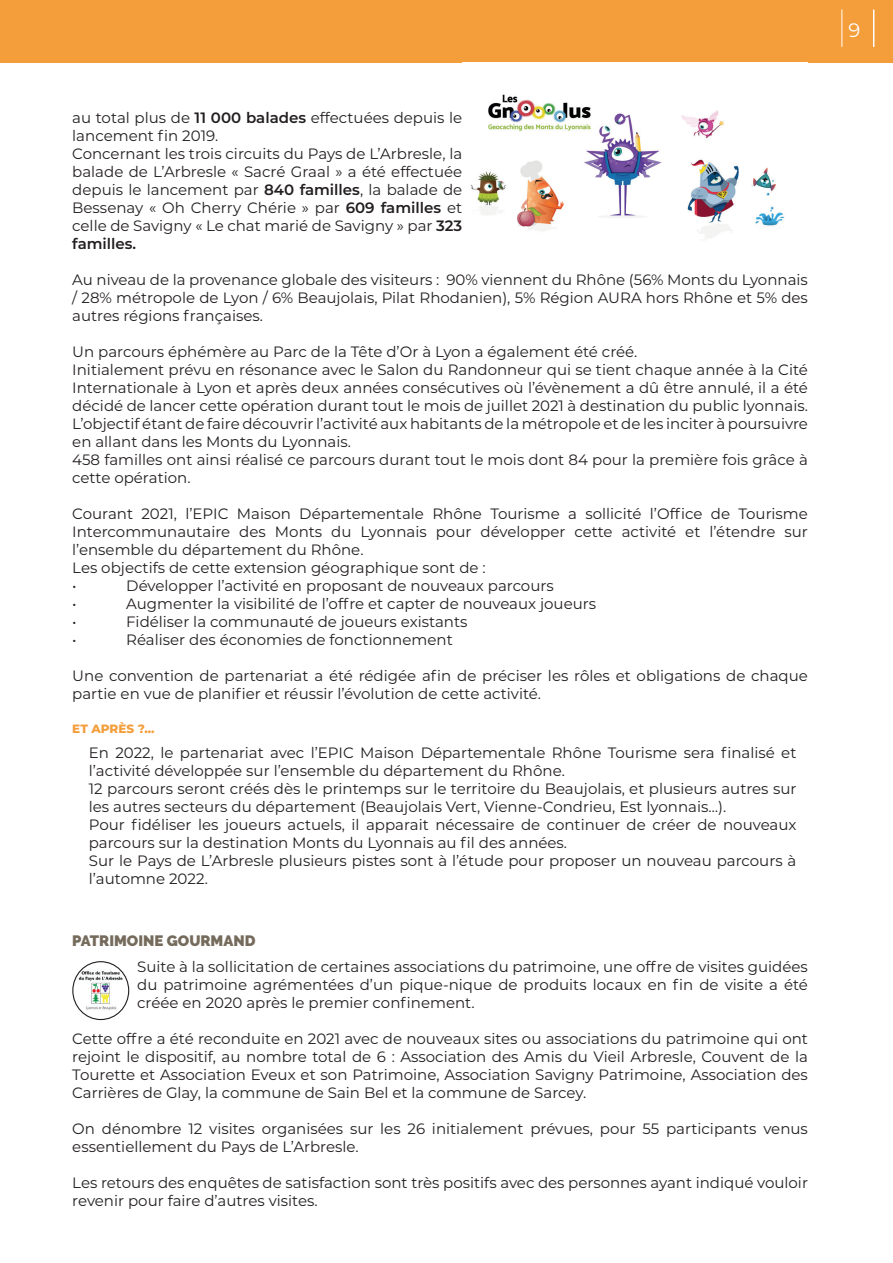
<style>
.page{position:relative;width:893px;height:1263px;background:#fff}
.page>*{position:absolute;margin:0;border:0;box-sizing:border-box;transform-origin:0 0}
.t1{font:19.5px "Montserrat";color:#fff}
.t2{font:15px/18px "Montserrat";color:#231f20}
.t3{font:900 15px "Raleway";color:#756b5c}
.t4{font:800 12px "Montserrat";color:#f49e3b}
.s1{font-weight:600}
</style>
<div class="page">
<img style="left:77px;top:969px;width:48px;height:41px">
<div style="left:72px;top:961px;width:57px;height:59px;border:1px solid #231f20;border-radius:50%"></div>
<div style="left:0;top:0;width:893px;height:62px;background:#f49e3b"></div>
<hr style="left:873px;top:10px;width:1px;height:37px;background:#fff">
<hr style="left:841px;top:10px;width:1px;height:37px;background:#fff">
<img style="left:470px;top:94px;width:315px;height:144px">
<p class="t2" style="left:72px;top:108px;width:391px">au total plus de <span class="s1">11 000 balades</span> effectuées depuis le lancement fin 2019.<br>Concernant les trois circuits du Pays de L’Arbresle, la balade de L’Arbresle « Sacré Graal » a été effectuée depuis le lancement par <span class="s1">840 familles</span>, la balade de Bessenay « Oh Cherry Chérie » par <span class="s1">609 familles</span> et celle de Savigny « Le chat marié de Savigny » par <span class="s1">323 familles.</span></p>
<p class="t2" style="left:72px;top:270px;width:737px;text-align:justify">Au niveau de la provenance globale des visiteurs : 90% viennent du Rhône (56% Monts du Lyonnais / 28% métropole de Lyon / 6% Beaujolais, Pilat Rhodanien), 5% Région AURA hors Rhône et 5% des autres régions françaises.</p>
<p class="t2" style="left:72px;top:342px;width:737px">Un parcours éphémère au Parc de la Tête d’Or à Lyon a également été créé.<br>Initialement prévu en résonance avec le Salon du Randonneur qui se tient chaque année à la Cité Internationale à Lyon et après deux années consécutives où l’évènement a dû être annulé, il a été décidé de lancer cette opération durant tout le mois de juillet 2021 à destination du public lyonnais.<br>L’objectif étant de faire découvrir l’activité aux habitants de la métropole et de les inciter à poursuivre en allant dans les Monts du Lyonnais.<br>458 familles ont ainsi réalisé ce parcours durant tout le mois dont 84 pour la première fois grâce à cette opération.</p>
<p class="t2" style="left:72px;top:504px;width:737px">Courant 2021, l’EPIC Maison Départementale Rhône Tourisme a sollicité l’Office de Tourisme Intercommunautaire des Monts du Lyonnais pour développer cette activité et l’étendre sur l’ensemble du département du Rhône.<br>Les objectifs de cette extension géographique sont de :<br>•</p>
<p class="t2" style="left:126px;top:576px;width:429px">Développer l’activité en proposant de nouveaux parcours</p>
<p class="t2" style="left:72px;top:594px;width:6px">•</p>
<p class="t2" style="left:126px;top:594px;width:471px">Augmenter la visibilité de l’offre et capter de nouveaux joueurs</p>
<p class="t2" style="left:72px;top:612px;width:6px">•</p>
<p class="t2" style="left:126px;top:612px;width:343px">Fidéliser la communauté de joueurs existants</p>
<p class="t2" style="left:72px;top:630px;width:6px">•</p>
<p class="t2" style="left:126px;top:630px;width:328px">Réaliser des économies de fonctionnement</p>
<p class="t2" style="left:72px;top:666px;width:737px">Une convention de partenariat a été rédigée afin de préciser les rôles et obligations de chaque partie en vue de planifier et réussir l’évolution de cette activité.</p>
<p class="t4" style="left:72px;top:720px;width:84px">ET APRÈS ?...</p>
<p class="t2" style="left:89px;top:743px;width:709px">En 2022, le partenariat avec l’EPIC Maison Départementale Rhône Tourisme sera finalisé et l’activité développée sur l’ensemble du département du Rhône.<br>12 parcours seront créés dès le printemps sur le territoire du Beaujolais, et plusieurs autres sur les autres secteurs du département (Beaujolais Vert, Vienne-Condrieu, Est lyonnais…).<br>Pour fidéliser les joueurs actuels, il apparait nécessaire de continuer de créer de nouveaux parcours sur la destination Monts du Lyonnais au fil des années.<br>Sur le Pays de L’Arbresle plusieurs pistes sont à l’étude pour proposer un nouveau parcours à l’automne 2022.</p>
<p class="t3" style="left:72px;top:932px;width:185px">PATRIMOINE GOURMAND</p>
<p class="t2" style="left:137px;top:957px;width:672px;text-align:justify">Suite à la sollicitation de certaines associations du patrimoine, une offre de visites guidées du patrimoine agrémentées d’un pique-nique de produits locaux en fin de visite a été créée en 2020 après le premier confinement.</p>
<p class="t2" style="left:72px;top:1029px;width:737px;text-align:justify">Cette offre a été reconduite en 2021 avec de nouveaux sites ou associations du patrimoine qui ont rejoint le dispositif, au nombre total de 6 : Association des Amis du Vieil Arbresle, Couvent de la Tourette et Association Eveux et son Patrimoine, Association Savigny Patrimoine, Association des Carrières de Glay, la commune de Sain Bel et la commune de Sarcey.</p>
<p class="t2" style="left:72px;top:1119px;width:737px">On dénombre 12 visites organisées sur les 26 initialement prévues, pour 55 participants venus essentiellement du Pays de L’Arbresle.</p>
<p class="t2" style="left:72px;top:1173px;width:737px">Les retours des enquêtes de satisfaction sont très positifs avec des personnes ayant indiqué vouloir revenir pour faire d’autres visites.</p>
<h1 class="t1" style="left:838px;top:17px;width:24px">99</h1>
</div>
